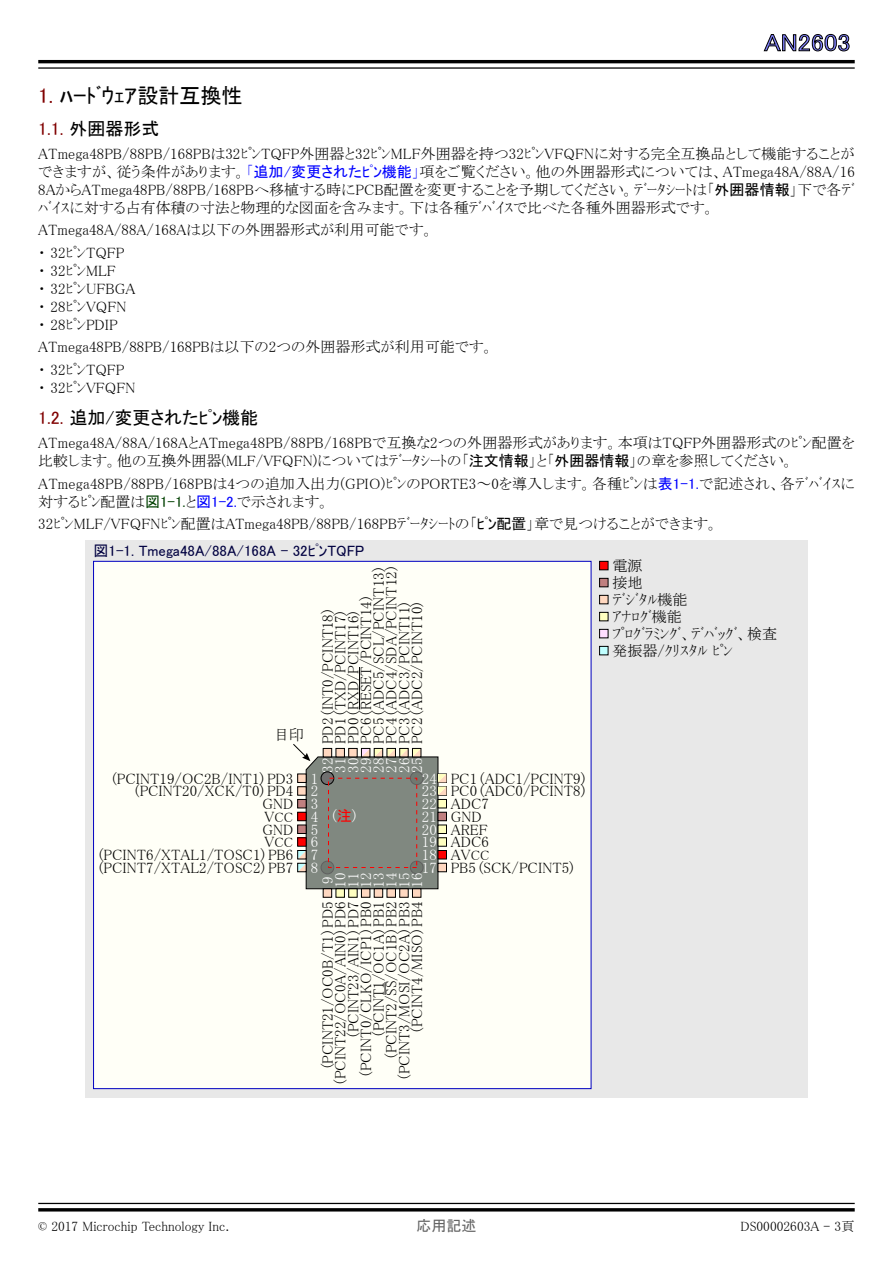
<style>
.page{position:relative;width:893px;height:1263px;background:#fff}
.page>*{position:absolute;margin:0;border:0;box-sizing:border-box;transform-origin:0 0}
.t1{font:24px "MS P Gothic";color:#8080ff;scale:1.1 1}
.t2{font:21px "MS P Gothic";color:#000}
.t3{font:18px "MS P Gothic";color:#000}
.t4{font:15px/12.8px "MS P Mincho";color:#000}
.t5{font:15px/12.8px "MS P Mincho";color:#fff;text-align:justify}
.t6{font:15px "MS P Gothic";color:#000040}
.t7{font:15px "MS P Gothic";color:#646464}
.t8{font:13.5px "MS P Mincho";color:#000}
.s1{color:#800000}
.s2{color:#00f}
.s3{font-family:"MS P Gothic";color:#00f}
.s4{font-family:"MS P Gothic"}
.s5{font-family:"MS P Gothic";color:#004000}
.s6{font-size:15px}
.s7{font-family:"MS P Gothic";color:#f00}
.s8{font-size:13.5px}
</style>
<div class="page">
<svg style="left:764px;top:34px;width:85px;height:17px"></svg>
<hr style="left:38px;top:60px;width:817px;height:3px;background:#000">
<hr style="left:38px;top:67px;width:817px;height:2px;background:#000">
<hr style="left:38px;top:1203px;width:817px;height:1px;background:#000">
<hr style="left:38px;top:1208px;width:817px;height:3px;background:#000">
<div style="left:85px;top:540px;width:723px;height:557px;background:#e8e8e8"></div>
<div style="left:600px;top:578px;width:8px;height:9px;background:#c08080"></div>
<div style="left:599px;top:578px;width:9px;height:9px;border:1px solid #000"></div>
<div style="left:600px;top:595px;width:8px;height:9px;background:#ffd8c0"></div>
<div style="left:599px;top:595px;width:9px;height:9px;border:1px solid #000"></div>
<div style="left:600px;top:612px;width:8px;height:9px;background:#ffffc0"></div>
<div style="left:599px;top:612px;width:9px;height:9px;border:1px solid #000"></div>
<div style="left:600px;top:629px;width:8px;height:9px;background:#ffdeff"></div>
<div style="left:599px;top:629px;width:9px;height:9px;border:1px solid #000"></div>
<div style="left:600px;top:646px;width:8px;height:9px;background:#c0ffff"></div>
<div style="left:599px;top:646px;width:9px;height:9px;border:1px solid #000"></div>
<div style="left:600px;top:561px;width:8px;height:9px;background:#f00"></div>
<div style="left:599px;top:561px;width:9px;height:9px;border:1px solid #000"></div>
<div style="left:94px;top:561px;width:497px;height:528px;background:#fffff7"></div>
<div style="left:438px;top:799px;width:9px;height:9px;border:1px solid #000"></div>
<div style="left:438px;top:812px;width:9px;height:9px;border:1px solid #000"></div>
<div style="left:438px;top:825px;width:9px;height:9px;border:1px solid #000"></div>
<div style="left:438px;top:837px;width:9px;height:9px;border:1px solid #000"></div>
<div style="left:438px;top:850px;width:9px;height:9px;border:1px solid #000"></div>
<div style="left:438px;top:863px;width:9px;height:9px;border:1px solid #000"></div>
<div style="left:323px;top:889px;width:9px;height:8px;background:#ffd8c0"></div>
<div style="left:323px;top:888px;width:9px;height:9px;border:1px solid #000"></div>
<div style="left:336px;top:889px;width:8px;height:8px;background:#ffffc0"></div>
<div style="left:336px;top:888px;width:9px;height:9px;border:1px solid #000"></div>
<div style="left:349px;top:889px;width:8px;height:8px;background:#ffffc0"></div>
<div style="left:348px;top:888px;width:9px;height:9px;border:1px solid #000"></div>
<div style="left:361px;top:889px;width:9px;height:8px;background:#ffd8c0"></div>
<div style="left:361px;top:888px;width:9px;height:9px;border:1px solid #000"></div>
<div style="left:374px;top:889px;width:9px;height:8px;background:#ffd8c0"></div>
<div style="left:374px;top:888px;width:9px;height:9px;border:1px solid #000"></div>
<div style="left:387px;top:889px;width:8px;height:8px;background:#ffd8c0"></div>
<div style="left:387px;top:888px;width:9px;height:9px;border:1px solid #000"></div>
<div style="left:400px;top:889px;width:8px;height:8px;background:#ffd8c0"></div>
<div style="left:399px;top:888px;width:9px;height:9px;border:1px solid #000"></div>
<div style="left:412px;top:889px;width:9px;height:8px;background:#ffd8c0"></div>
<div style="left:412px;top:888px;width:9px;height:9px;border:1px solid #000"></div>
<hr style="left:359px;top:667px;width:1px;height:42px;background:#000">
<svg style="left:385px;top:982px;width:1px;height:13px"></svg>
<svg style="left:293px;top:744px;width:153px;height:146px;background:#90938a"></svg>
<div style="left:328px;top:778px;width:89px;height:90px;border:1px dashed #f00"></div>
<h1 class="t1" style="left:764px;top:30px;width:80px">AN2603</h1>
<h2 class="t2" style="left:38px;top:85px;width:206px"><span class="s1">1.</span> ﾊｰﾄﾞｳｪｱ設計互換性</h2>
<p class="t3" style="left:38px;top:119px;width:123px"><span class="s1">1.1.</span> 外囲器形式</p>
<p class="t4" style="left:38px;top:144px;width:818px;line-height:18px;text-align:justify">ATmega48PB/88PB/168PBは32ﾋﾟﾝTQFP外囲器と32ﾋﾟﾝMLF外囲器を持つ32ﾋﾟﾝVFQFNに対する完全互換品として機能することができますが、従う条件があります。<span class="s2">「</span><span class="s3">追加/変更されたﾋﾟﾝ機能</span><span class="s2">」</span>項をご覧ください。他の外囲器形式については、ATmega48A/88A/16<br>8AからATmega48PB/88PB/168PBへ移植する時にPCB配置を変更することを予期してください。ﾃﾞｰﾀｼｰﾄは「<span class="s4">外囲器情報</span>」下で各ﾃﾞﾊﾞｲｽに対する占有体積の寸法と物理的な図面を含みます。下は各種ﾃﾞﾊﾞｲｽで比べた各種外囲器形式です。</p>
<p class="t4" style="left:38px;top:218px;width:397px;line-height:22.5px">ATmega48A/88A/168Aは以下の外囲器形式が利用可能です。・ 32ﾋﾟﾝTQFP</p>
<p class="t4" style="left:38px;top:261px;width:99px;line-height:18px">・ 32ﾋﾟﾝMLF<br>・ 32ﾋﾟﾝUFBGA・ 28ﾋﾟﾝVQFN・ 28ﾋﾟﾝPDIP</p>
<p class="t4" style="left:38px;top:335px;width:457px;line-height:22.5px">ATmega48PB/88PB/168PBは以下の2つの外囲器形式が利用可能です。・ 32ﾋﾟﾝTQFP</p>
<p class="t4" style="left:38px;top:381px;width:99px">・ 32ﾋﾟﾝVFQFN</p>
<p class="t3" style="left:38px;top:409px;width:222px"><span class="s1">1.2.</span> 追加/変更されたﾋﾟﾝ機能</p>
<p class="t4" style="left:38px;top:434px;width:818px;line-height:18px">ATmega48A/88A/168AとATmega48PB/88PB/168PBで互換な2つの外囲器形式があります。本項はTQFP外囲器形式のﾋﾟﾝ配置を比較します。他の互換外囲器(MLF/VFQFN)についてはﾃﾞｰﾀｼｰﾄの「<span class="s4">注文情報</span>」と「<span class="s4">外囲器情報</span>」の章を参照してください。</p>
<p class="t4" style="left:38px;top:474px;width:818px;line-height:18px">ATmega48PB/88PB/168PBは4つの追加入出力(GPIO)ﾋﾟﾝのPORTE3～0を導入します。各種ﾋﾟﾝは<span class="s3">表1-1.</span>で記述され、各ﾃﾞﾊﾞｲｽに対するﾋﾟﾝ配置は<span class="s5">図1-1.</span>と<span class="s3">図1-2.</span>で示されます。</p>
<p class="t4" style="left:38px;top:517px;width:681px">32ﾋﾟﾝMLF/VFQFNﾋﾟﾝ配置はATmega48PB/88PB/168PBﾃﾞｰﾀｼｰﾄの「<span class="s4">ﾋﾟﾝ配置</span>」章で見つけることができます。</p>
<p class="t6" style="left:94px;top:543px;width:272px">図1-1. Tmega48A/88A/168A - 32ﾋﾟﾝTQFP</p>
<p class="t4" style="left:612px;top:574px;width:166px;line-height:17px">接地<br>ﾃﾞｼﾞﾀﾙ機能<br>ｱﾅﾛｸﾞ機能<br>ﾌﾟﾛｸﾞﾗﾐﾝｸﾞ、ﾃﾞﾊﾞｯｸﾞ、検査発振器/ｸﾘｽﾀﾙ ﾋﾟﾝ</p>
<p class="t4" style="left:612px;top:559px;width:31px">電源</p>
<p class="t4" style="left:334px;top:744px;width:179px;rotate:-90deg">PD1 (TXD/PCINT17)<br>PD0 (RXD/PCINT16)<br>PC6 (RESET/PCINT14)<br>PC5 (ADC5/SCL/PCINT13)<br>PC4 (ADC4/SDA/PCINT12)</p>
<p class="t4" style="left:398px;top:744px;width:143px;rotate:-90deg">PC3 (ADC3/PCINT11)<br>PC2 (ADC2/PCINT10)</p>
<p class="t4" style="left:321px;top:744px;width:136px;rotate:-90deg">PD2 (INT0/PCINT18)</p>
<p class="t4" style="left:274px;top:728px;width:31px">目印</p>
<p class="t4" style="left:112px;top:772px;width:183px;text-align:right">(PCINT19/OC2B/INT1) PD3 (PCINT20/XCK/T0) PD4<br>GND</p>
<p class="t8" style="left:265px;top:810px;width:30px"><span class="s6">V</span>CC</p>
<p class="t4" style="left:262px;top:823px;width:32px">GND</p>
<p class="t8" style="left:265px;top:836px;width:30px"><span class="s6">V</span>CC</p>
<p class="t4" style="left:99px;top:848px;width:196px">(PCINT6/XTAL1/TOSC1) PB6 (PCINT7/XTAL2/TOSC2) PB7</p>
<p class="t5" style="left:321px;top:773px;width:16px;rotate:-90deg">32<br>31<br>30<br>29<br>28<br>27<br>26<br>25</p>
<p class="t5" style="left:311px;top:772px;width:9px">1<br>2<br>3<br>4<br>5<br>6<br>7<br>8</p>
<p class="t5" style="left:422px;top:772px;width:16px">24<br>23<br>22<br>21<br>20<br>19<br>18<br>17</p>
<p class="t5" style="left:332px;top:809px;width:26px">(<span class="s7">注</span>)</p>
<p class="t5" style="left:321px;top:888px;width:17px;text-align:left;rotate:-90deg">9<br>10<br>11<br>12<br>13<br>14<br>15<br>16</p>
<p class="t4" style="left:410px;top:1032px;width:132px;rotate:-90deg">(PCINT4/MISO) PB4</p>
<p class="t4" style="left:321px;top:1084px;width:184px;text-align:right;rotate:-90deg">(PCINT21/OC0B/T1) PD5 (PCINT22/OC0A/AIN0) PD6 (PCINT23/AIN1) PD7</p>
<p class="t4" style="left:359px;top:1075px;width:176px;text-align:right;rotate:-90deg">(PCINT0/CLKO/ICP1) PB0 (PCINT1/OC1A) PB1</p>
<p class="t4" style="left:398px;top:1079px;width:179px;rotate:-90deg">(PCINT3/MOSI/OC2A) PB3</p>
<p class="t4" style="left:385px;top:1058px;width:158px;rotate:-90deg">(PCINT2/SS/OC1B) PB2</p>
<p class="t4" style="left:451px;top:772px;width:136px">PC1 (ADC1/PCINT9)<br>PC0 (ADC0/PCINT8)<br>ADC7<br>GND<br>AREF</p>
<p class="t4" style="left:451px;top:848px;width:125px">AV<span class="s8">CC<br></span>PB5 (SCK/PCINT5)</p>
<p class="t4" style="left:451px;top:836px;width:40px">ADC6</p>
<p class="t8" style="left:38px;top:1219px;width:193px">© 2017 Microchip Technology Inc.</p>
<p class="t7" style="left:416px;top:1218px;width:61px">応用記述</p>
<p class="t8" style="left:740px;top:1219px;width:116px">DS00002603A - 3頁</p>
</div>
